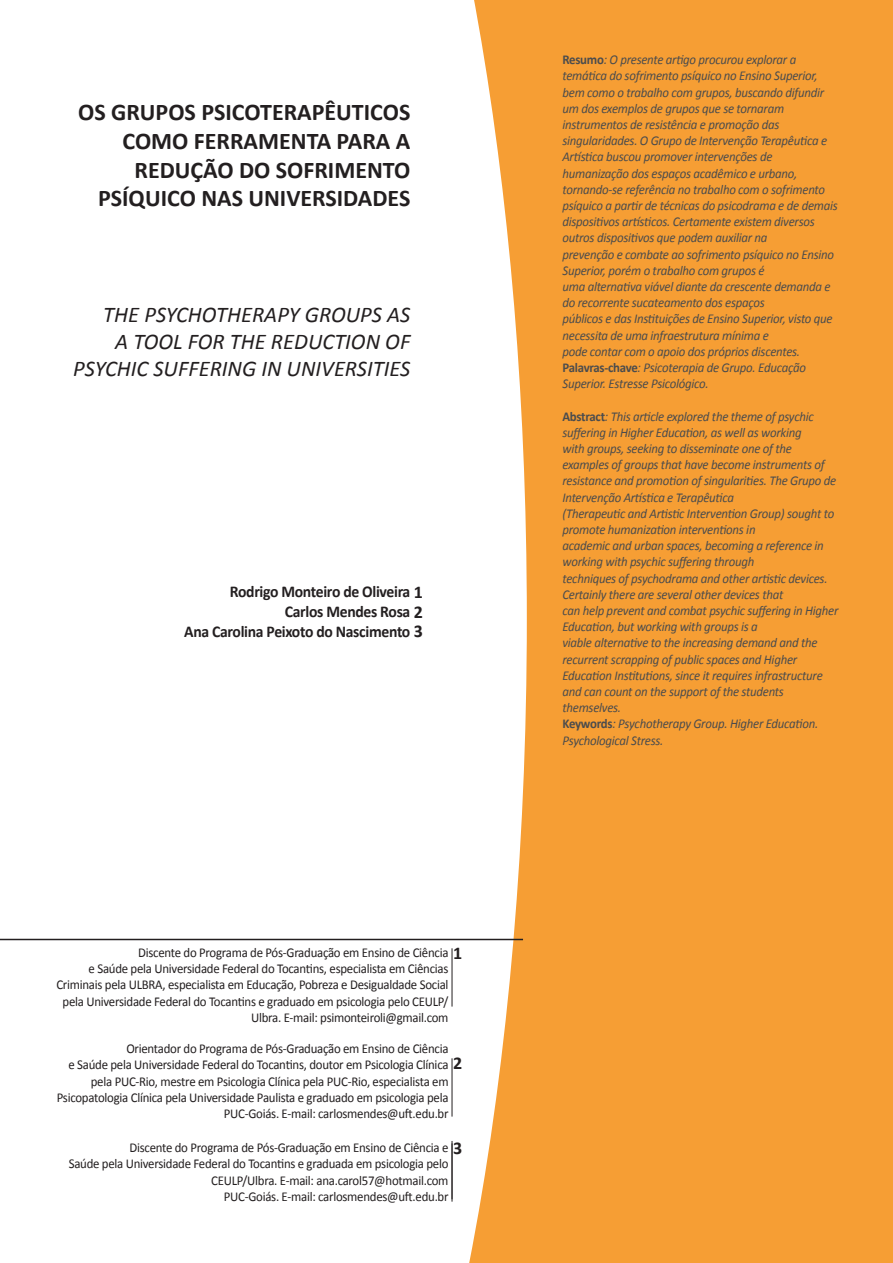
<style>
.page{position:relative;width:893px;height:1263px;background:#fff}
.page>*{position:absolute;margin:0;border:0;box-sizing:border-box;transform-origin:0 0}
.t1{font:700 24px/28.8px "Calibri";color:#231f20;text-align:right}
.t2{font:italic 22.5px/27px "Calibri";color:#231f20;text-align:right}
.t3{font:700 18px "Calibri";color:#231f20}
.t4{font:700 16.5px/19.8px "Calibri";letter-spacing:-.02em;color:#231f20;text-align:right;scale:.95 1}
.t5{font:italic 13.5px/16.2px "Calibri";letter-spacing:-.02em;color:#4b4c4d;scale:.95 1}
.t6{font:13.5px/16.2px "Calibri";letter-spacing:-.02em;color:#231f20;text-align:right;scale:.95 1}
.s1{font-size:18px}
.s2{font-weight:700;font-style:normal}
</style>
<div class="page">
<svg style="left:469px;top:0;width:424px;height:1263px;background:#f6a747"></svg>
<hr style="left:0;top:939px;width:523px;height:1px;background:#231f20">
<hr style="left:452px;top:948px;width:1px;height:58px;background:#231f20">
<hr style="left:452px;top:1058px;width:1px;height:58px;background:#231f20">
<hr style="left:452px;top:1143px;width:1px;height:58px;background:#231f20">
<hr style="left:452px;top:1141px;width:1px;height:58px;background:#231f20">
<h1 class="t1" style="left:78px;top:98px;width:334px">OS GRUPOS PSICOTERAPÊUTICOS<br>COMO FERRAMENTA PARA A<br>REDUÇÃO DO SOFRIMENTO<br>PSÍQUICO NAS UNIVERSIDADES</h1>
<h2 class="t2" style="left:73px;top:300px;width:339px">THE PSYCHOTHERAPY GROUPS AS<br>A TOOL FOR THE REDUCTION OF<br>PSYCHIC SUFFERING IN UNIVERSITIES</h2>
<p class="t4" style="left:184px;top:582px;width:253px">Rodrigo Monteiro de Oliveira <span class="s1">1<br></span>Carlos Mendes Rosa <span class="s1">2<br></span>Ana Carolina Peixoto do Nascimento <span class="s1">3</span></p>
<p class="t6" style="left:56px;top:944px;width:414px">Discente do Programa de Pós-Graduação em Ensino de Ciência<br>e Saúde pela Universidade Federal do Tocantins, especialista em Ciências Criminais pela ULBRA, especialista em Educação, Pobreza e Desigualdade Social pela Universidade Federal do Tocantins e graduado em psicologia pelo CEULP/ Ulbra. E-mail: psimonteiroli@gmail.com</p>
<p class="t6" style="left:57px;top:1040px;width:414px">Orientador do Programa de Pós-Graduação em Ensino de Ciência<br>e Saúde pela Universidade Federal do Tocantins, doutor em Psicologia Clínica pela PUC-Rio, mestre em Psicologia Clínica pela PUC-Rio, especialista em Psicopatologia Clínica pela Universidade Paulista e graduado em psicologia pela PUC-Goiás. E-mail: carlosmendes@uft.edu.br</p>
<p class="t6" style="left:69px;top:1139px;width:401px">Discente do Programa de Pós-Graduação em Ensino de Ciência e<br>Saúde pela Universidade Federal do Tocantins e graduada em psicologia pelo CEULP/Ulbra. E-mail: ana.carol57@hotmail.com<br>PUC-Goiás. E-mail: carlosmendes@uft.edu.br</p>
<h3 class="t3" style="left:453px;top:942px;width:11px">1</h3>
<h3 class="t3" style="left:453px;top:1052px;width:11px">2</h3>
<h3 class="t3" style="left:453px;top:1137px;width:11px">3</h3>
<p class="t5" style="left:562px;top:51px;width:291px"><span class="s2">Resumo</span>: O presente artigo procurou explorar a temática do sofrimento psíquico no Ensino Superior, bem como o trabalho com grupos, buscando difundir um dos exemplos de grupos que se tornaram instrumentos de resistência e promoção das singularidades. O Grupo de Intervenção Terapêutica e Artística buscou promover intervenções de humanização dos espaços acadêmico e urbano, tornando-se referência no trabalho com o sofrimento psíquico a partir de técnicas do psicodrama e de demais dispositivos artísticos. Certamente existem diversos outros dispositivos que podem auxiliar na<br>prevenção e combate ao sofrimento psíquico no Ensino Superior, porém o trabalho com grupos é<br>uma alternativa viável diante da crescente demanda e do recorrente sucateamento dos espaços<br>públicos e das Instituições de Ensino Superior, visto que necessita de uma infraestrutura mínima e<br>pode contar com o apoio dos próprios discentes.<br><span class="s2">Palavras-chave</span>: Psicoterapia de Grupo. Educação Superior. Estresse Psicológico.</p>
<p class="t5" style="left:562px;top:407px;width:292px"><span class="s2">Abstract</span>: This article explored the theme of psychic suffering in Higher Education, as well as working<br>with groups, seeking to disseminate one of the examples of groups that have become instruments of resistance and promotion of singularities. The Grupo de Intervenção Artística e Terapêutica<br>(Therapeutic and Artistic Intervention Group) sought to promote humanization interventions in<br>academic and urban spaces, becoming a reference in working with psychic suffering through<br>techniques of psychodrama and other artistic devices.<br>Certainly there are several other devices that<br>can help prevent and combat psychic suffering in Higher Education, but working with groups is a<br>viable alternative to the increasing demand and the recurrent scrapping of public spaces and Higher Education Institutions, since it requires infrastructure and can count on the support of the students themselves.<br><span class="s2">Keywords</span>: Psychotherapy Group. Higher Education.<br>Psychological Stress.</p>
</div>
